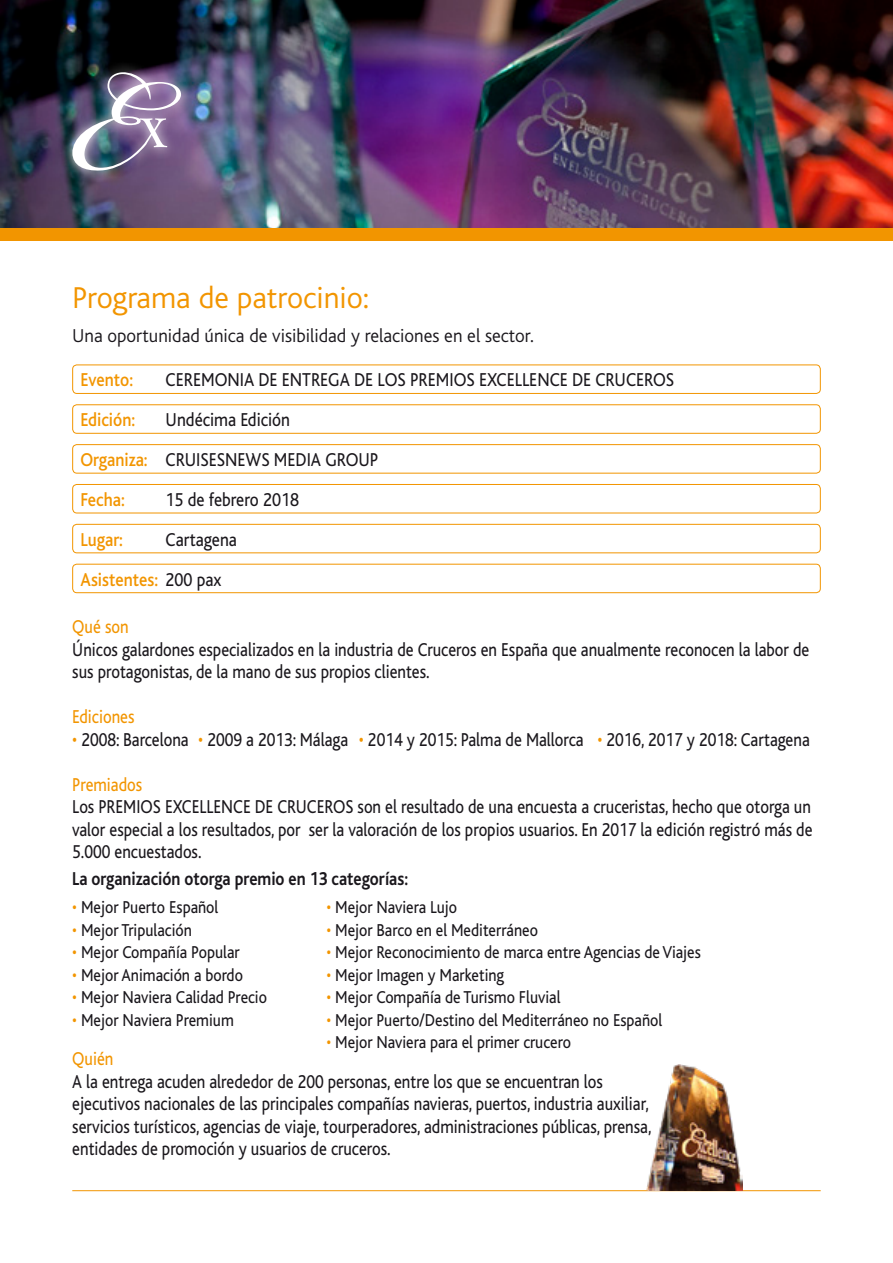
<style>
.page{position:relative;width:893px;height:1263px;background:#fff}
.page>*{position:absolute;margin:0;border:0;box-sizing:border-box;transform-origin:0 0}
.t1{font:300 31.5px "Bliss";color:#f29500}
.t2{font:19.5px/22.5px "Bliss";color:#1a171c;scale:.85 1}
.t3{font:19.5px/40px "Bliss";color:#1a171c;scale:.88 1}
.t4{font:300 19.5px "Bliss";color:#1a171c}
.t5{font:700 19.5px "Bliss";color:#1a171c;scale:.85 1}
.t6{font:19.5px "Bliss";color:#f29500;scale:.85 1}
.t7{font:500 19.5px "Bliss";color:#f29500;scale:.88 1}
.t8{font:18px "Bliss";color:#1a171c;scale:.88 1}
.s1{font-weight:500;color:#f29500}
.s2{color:#f29500}
</style>
<div class="page">
<img style="left:0;top:0;width:893px;height:228px">
<div style="left:0;top:228px;width:893px;height:13px;background:#f29500"></div>
<img style="left:61px;top:61px;width:131px;height:121px">
<img style="left:72px;top:72px;width:109px;height:99px">
<div style="left:72px;top:365px;width:749px;height:29px;border:1px solid #f29500;border-radius:4px"></div>
<div style="left:72px;top:404px;width:749px;height:30px;border:1px solid #f29500;border-radius:4px"></div>
<div style="left:72px;top:444px;width:749px;height:29px;border:1px solid #f29500;border-radius:4px"></div>
<div style="left:72px;top:484px;width:749px;height:29px;border:1px solid #f29500;border-radius:4px"></div>
<div style="left:72px;top:524px;width:749px;height:29px;border:1px solid #f29500;border-radius:4px"></div>
<div style="left:72px;top:564px;width:749px;height:29px;border:1px solid #f29500;border-radius:4px"></div>
<hr style="left:72px;top:1190px;width:749px;height:1px;background:#f29500">
<img style="left:646px;top:1064px;width:96px;height:127px">
<h1 class="t1" style="left:72px;top:281px;width:299px">Programa de patrocinio:</h1>
<p class="t4" style="left:72px;top:325px;width:463px">Una oportunidad única de visibilidad y relaciones en el sector.</p>
<p class="t7" style="left:81px;top:369px;width:61px">Evento:</p>
<p class="t3" style="left:166px;top:360px;width:579px">CEREMONIA DE ENTREGA DE LOS PREMIOS EXCELLENCE DE CRUCEROS</p>
<p class="t7" style="left:81px;top:409px;width:64px">Edición:</p>
<p class="t3" style="left:81px;top:400px;width:340px;text-indent:85px">Undécima Edición<br><span class="s1">Organiza:</span> CRUISESNEWS MEDIA GROUP<br><span class="s1">Fecha:</span></p>
<p class="t3" style="left:166px;top:480px;width:153px">15 de febrero 2018</p>
<p class="t3" style="left:81px;top:520px;width:179px;text-indent:85px">Cartagena<br><span class="s1">Asistentes:</span> 200 pax</p>
<p class="t7" style="left:81px;top:529px;width:50px">Lugar:</p>
<p class="t6" style="left:72px;top:617px;width:68px">Qué son</p>
<p class="t2" style="left:72px;top:639px;width:869px">Únicos galardones especializados en la industria de Cruceros en España que anualmente reconocen la labor de sus protagonistas, de la mano de sus propios clientes.</p>
<p class="t6" style="left:72px;top:707px;width:75px">Ediciones</p>
<p class="t2" style="left:72px;top:729px;width:869px"><span class="s2">•</span> 2008: Barcelona <span class="s2">•</span> 2009 a 2013: Málaga <span class="s2">•</span> 2014 y 2015: Palma de Mallorca <span class="s2">•</span> 2016, 2017 y 2018: Cartagena</p>
<p class="t6" style="left:72px;top:774px;width:84px">Premiados</p>
<p class="t2" style="left:72px;top:796px;width:872px;text-align:justify">Los PREMIOS EXCELLENCE DE CRUCEROS son el resultado de una encuesta a cruceristas, hecho que otorga un valor especial a los resultados, por ser la valoración de los propios usuarios. En 2017 la edición registró más de 5.000 encuestados.</p>
<p class="t5" style="left:72px;top:869px;width:397px">La organización otorga premio en 13 categorías:</p>
<p class="t8" style="left:72px;top:898px;width:168px"><span class="s2">•</span> Mejor Puerto Español</p>
<p class="t8" style="left:72px;top:920px;width:137px"><span class="s2">•</span> Mejor Tripulación</p>
<p class="t8" style="left:72px;top:943px;width:192px"><span class="s2">•</span> Mejor Compañía Popular</p>
<p class="t8" style="left:72px;top:965px;width:195px"><span class="s2">•</span> Mejor Animación a bordo</p>
<p class="t8" style="left:72px;top:988px;width:223px"><span class="s2">•</span> Mejor Naviera Calidad Precio</p>
<p class="t8" style="left:72px;top:1010px;width:185px"><span class="s2">•</span> Mejor Naviera Premium</p>
<p class="t8" style="left:326px;top:898px;width:150px"><span class="s2">•</span> Mejor Naviera Lujo</p>
<p class="t8" style="left:326px;top:920px;width:242px"><span class="s2">•</span> Mejor Barco en el Mediterráneo</p>
<p class="t8" style="left:326px;top:943px;width:427px"><span class="s2">•</span> Mejor Reconocimiento de marca entre Agencias de Viajes</p>
<p class="t8" style="left:326px;top:965px;width:204px"><span class="s2">•</span> Mejor Imagen y Marketing</p>
<p class="t8" style="left:326px;top:988px;width:268px"><span class="s2">•</span> Mejor Compañía de Turismo Fluvial</p>
<p class="t8" style="left:326px;top:1010px;width:383px"><span class="s2">•</span> Mejor Puerto/Destino del Mediterráneo no Español</p>
<p class="t8" style="left:326px;top:1033px;width:279px"><span class="s2">•</span> Mejor Naviera para el primer crucero</p>
<p class="t6" style="left:72px;top:1048px;width:50px">Quién</p>
<p class="t2" style="left:72px;top:1070px;width:683px">A la entrega acuden alrededor de 200 personas, entre los que se encuentran los ejecutivos nacionales de las principales compañías navieras, puertos, industria auxiliar, servicios turísticos, agencias de viaje, tourperadores, administraciones públicas, prensa, entidades de promoción y usuarios de cruceros.</p>
</div>
